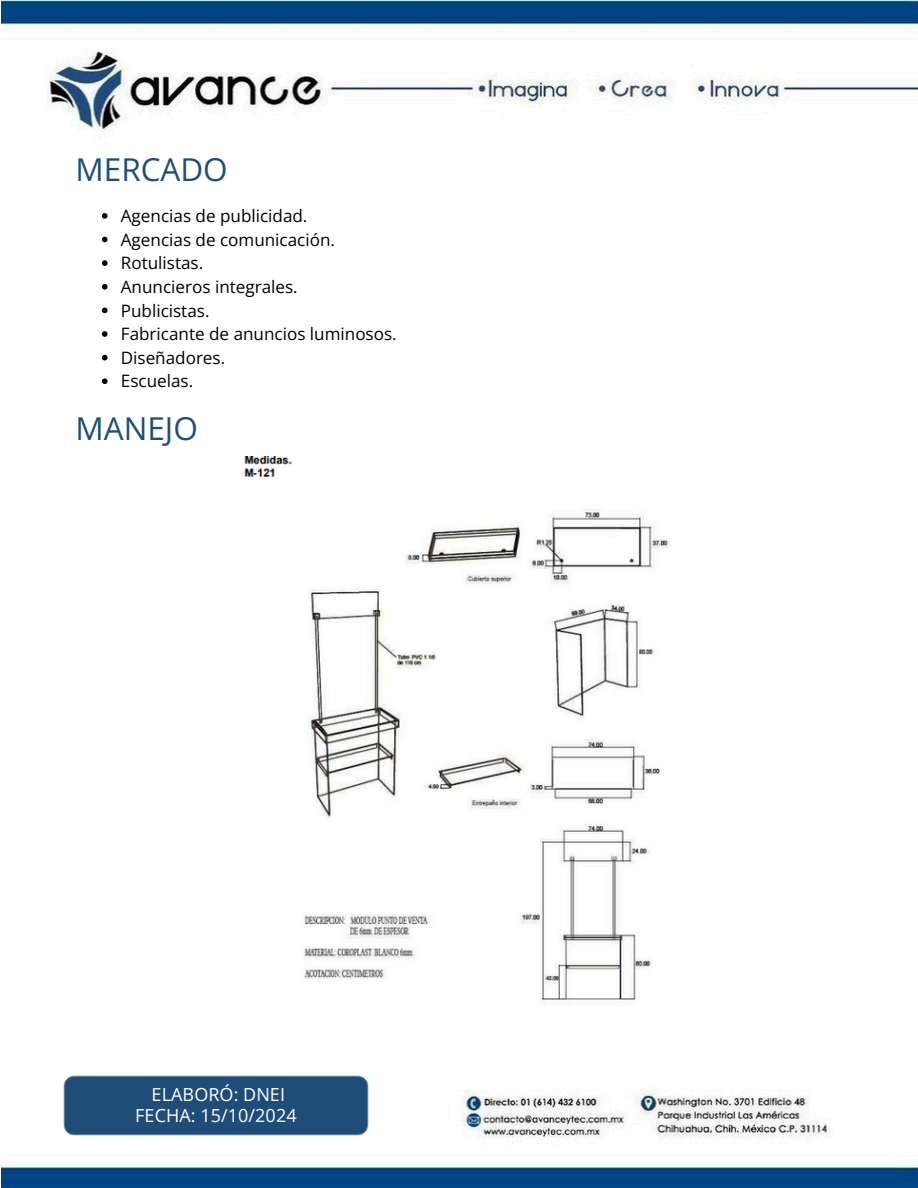
<style>
.page{position:relative;width:918px;height:1188px;background:#fff}
.page>*{position:absolute;margin:0;border:0;box-sizing:border-box;transform-origin:0 0}
.t1{font:31.5px "Open Sans";color:#1f4e79}
.t2{font:18px/21.3px "Open Sans";letter-spacing:.005em;color:#fff;text-align:center}
.t3{font:17.1px "Open Sans";color:#000}
</style>
<div class="page">
<img style="left:1px;top:0;width:917px;height:1188px">
<img style="left:59px;top:1072px;width:314px;height:67px">
<img style="left:240px;top:456px;width:438px;height:564px">
<svg style="left:102px;top:213px;width:6px;height:6px"></svg>
<svg style="left:102px;top:237px;width:6px;height:5px"></svg>
<svg style="left:102px;top:260px;width:6px;height:6px"></svg>
<svg style="left:102px;top:284px;width:6px;height:6px"></svg>
<svg style="left:102px;top:308px;width:6px;height:5px"></svg>
<svg style="left:102px;top:331px;width:6px;height:6px"></svg>
<svg style="left:102px;top:355px;width:6px;height:5px"></svg>
<svg style="left:102px;top:378px;width:6px;height:6px"></svg>
<p class="t1" style="left:76px;top:147px;width:154px">MERCADO</p>
<p class="t3" style="left:121px;top:204px;width:188px">Agencias de publicidad.</p>
<p class="t3" style="left:121px;top:227px;width:216px">Agencias de comunicación.</p>
<p class="t3" style="left:121px;top:251px;width:84px">Rotulistas.</p>
<p class="t3" style="left:121px;top:275px;width:178px">Anuncieros integrales.</p>
<h1 class="t3" style="left:121px;top:298px;width:90px">Publicistas.</h1>
<p class="t3" style="left:121px;top:322px;width:277px">Fabricante de anuncios luminosos.</p>
<p class="t3" style="left:121px;top:346px;width:106px">Diseñadores.</p>
<h2 class="t3" style="left:121px;top:369px;width:74px">Escuelas.</h2>
<p class="t1" style="left:76px;top:406px;width:124px">MANEJO</p>
<p class="t2" style="left:135px;top:1083px;width:163px">ELABORÓ: DNEI<br>FECHA: 15/10/2024</p>
</div>
